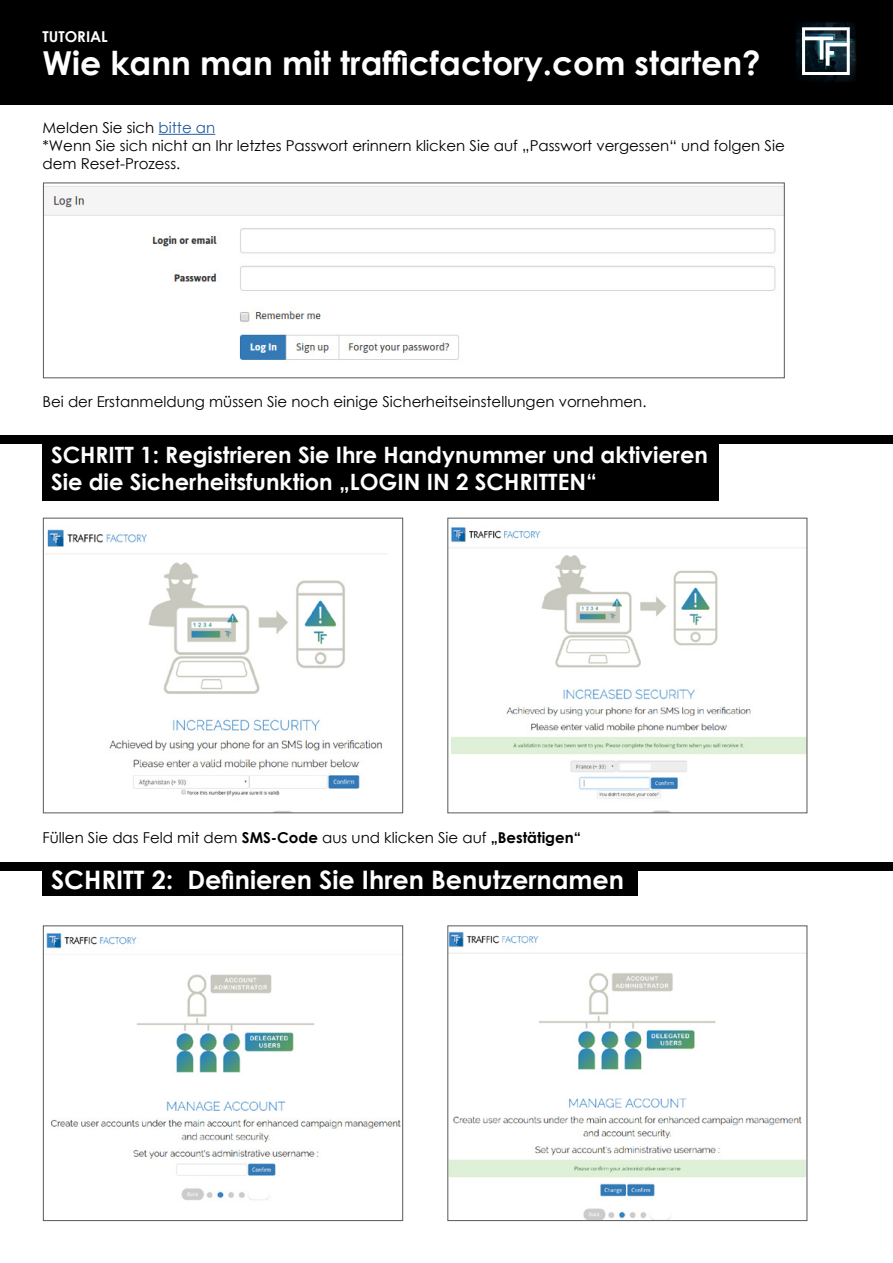
<style>
.page{position:relative;width:893px;height:1263px;background:#fff}
.page>*{position:absolute;margin:0;border:0;box-sizing:border-box;transform-origin:0 0}
.t1{font:700 33px "Century Gothic";color:#fff}
.t2{font:700 25.5px "Century Gothic";color:#fff}
.t3{font:700 22.5px/27px "Century Gothic";color:#fff}
.t4{font:15px/18px "Century Gothic";color:#000}
.t5{font:700 15px "Century Gothic";color:#fff}
.s1{color:#215e9e}
.s2{font-weight:700}
</style>
<div class="page">
<div style="left:0;top:0;width:893px;height:105px;background:#000"></div>
<div style="left:0;top:436px;width:893px;height:8px;background:#000"></div>
<div style="left:0;top:862px;width:893px;height:8px;background:#000"></div>
<img style="left:796px;top:22px;width:60px;height:60px">
<div style="left:43px;top:436px;width:676px;height:64px;background:#000"></div>
<div style="left:43px;top:862px;width:595px;height:34px;background:#000"></div>
<svg style="left:802px;top:27px;width:48px;height:48px"></svg>
<hr style="left:159px;top:134px;width:56px;height:1px;background:#215e9e">
<img style="left:45px;top:186px;width:738px;height:175px">
<div style="left:43px;top:183px;width:742px;height:195px;border:1px solid #58595b"></div>
<img style="left:46px;top:529px;width:342px;height:268px">
<div style="left:43px;top:518px;width:360px;height:295px;border:1px solid #58595b"></div>
<img style="left:46px;top:933px;width:355px;height:267px">
<div style="left:43px;top:925px;width:360px;height:296px;border:1px solid #58595b"></div>
<img style="left:449px;top:527px;width:356px;height:284px">
<div style="left:447px;top:518px;width:360px;height:295px;border:1px solid #58595b"></div>
<img style="left:449px;top:931px;width:356px;height:288px">
<div style="left:447px;top:925px;width:360px;height:296px;border:1px solid #58595b"></div>
<p class="t5" style="left:43px;top:25px;width:67px">TUTORIAL</p>
<h1 class="t1" style="left:43px;top:38px;width:720px">Wie kann man mit trafficfactory.com starten?</h1>
<p class="t4" style="left:43px;top:118px;width:744px">Melden Sie sich <span class="s1">bitte an<br></span>*Wenn Sie sich nicht an Ihr letztes Passwort erinnern klicken Sie auf „Passwort vergessen“ und folgen Sie dem Reset-Prozess.</p>
<p class="t4" style="left:43px;top:392px;width:606px">Bei der Erstanmeldung müssen Sie noch einige Sicherheitseinstellungen vornehmen.</p>
<h3 class="t3" style="left:51px;top:440px;width:658px">SCHRITT 1: Registrieren Sie Ihre Handynummer und aktivieren<br>Sie die Sicherheitsfunktion „LOGIN IN 2 SCHRITTEN“</h3>
<p class="t4" style="left:43px;top:828px;width:540px">Füllen Sie das Feld mit dem <span class="s2">SMS-Code</span> aus und klicken Sie auf <span class="s2">„Bestätigen“</span></p>
<h2 class="t2" style="left:51px;top:860px;width:574px">SCHRITT 2: Definieren Sie Ihren Benutzernamen</h2>
</div>
